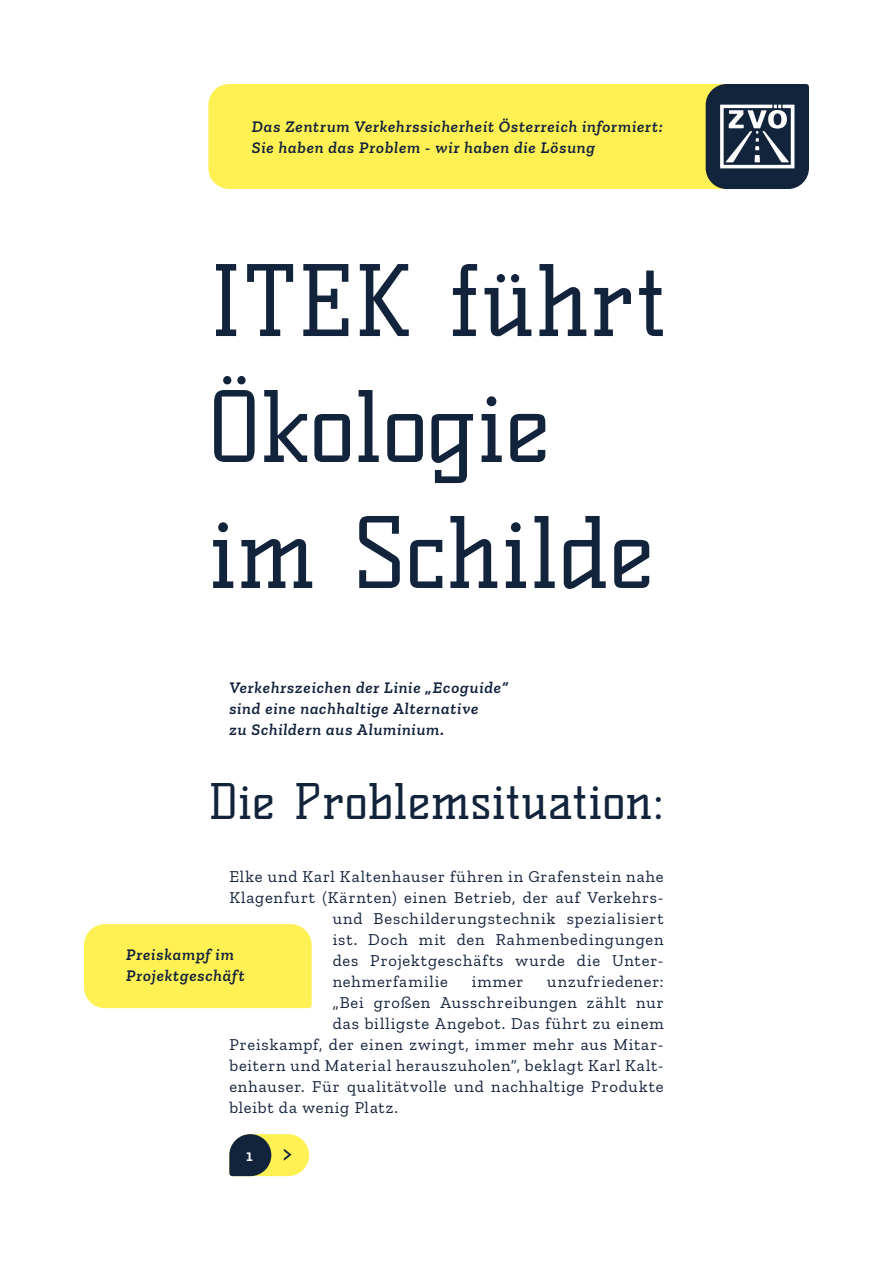
<style>
.page{position:relative;width:893px;height:1263px;background:#fff}
.page>*{position:absolute;margin:0;border:0;box-sizing:border-box;transform-origin:0 0}
.t1{font:96px/126px "Kelly Slab";color:#12233c}
.t2{font:48px "Kelly Slab";letter-spacing:.01em;color:#12233c}
.t3{font:600 22.5px "Zilla Slab";color:#12233c}
.t4{font:16.5px "Zilla Slab";letter-spacing:.055em;color:#12233c}
.t5{font:italic 600 16.5px/21px "Zilla Slab";letter-spacing:.05em;color:#12233c}
.t6{font:600 16.5px "Zilla Slab";color:#fff}
</style>
<div class="page">
<div style="left:84px;top:924px;width:228px;height:84px;background:#fff153"></div>
<svg style="left:229px;top:1134px;width:80px;height:42px;background:#979757"></svg>
<div style="left:208px;top:84px;width:498px;height:105px;background:#fff153"></div>
<svg style="left:706px;top:84px;width:103px;height:105px;background:#404e5f"></svg>
<p class="t5" style="left:252px;top:116px;width:412px">Das Zentrum Verkehrssicherheit Österreich informiert:<br>Sie haben das Problem - wir haben die Lösung</p>
<h1 class="t1" style="left:208px;top:239px;width:459px">ITEK führt<br>Ökologie im Schilde</h1>
<p class="t5" style="left:229px;top:677px;width:280px">Verkehrszeichen der Linie „Ecoguide“ sind eine nachhaltige Alternative<br>zu Schildern aus Aluminium.</p>
<h2 class="t2" style="left:208px;top:773px;width:457px">Die Problemsituation:</h2>
<p class="t4" style="left:229px;top:867px;width:436px">Elke und Karl Kaltenhauser führen in Grafenstein nahe</p>
<p class="t4" style="left:229px;top:888px;width:436px">Klagenfurt (Kärnten) einen Betrieb, der auf Verkehrs-</p>
<p class="t4" style="left:333px;top:909px;width:332px">und Beschilderungstechnik spezialisiert</p>
<p class="t4" style="left:333px;top:930px;width:332px">ist. Doch mit den Rahmenbedingungen</p>
<p class="t4" style="left:333px;top:951px;width:332px">des Projektgeschäfts wurde die Unter-</p>
<p class="t4" style="left:333px;top:972px;width:117px">nehmerfamilie</p>
<p class="t4" style="left:472px;top:972px;width:53px">immer</p>
<p class="t4" style="left:547px;top:972px;width:118px">unzufriedener:</p>
<p class="t4" style="left:333px;top:993px;width:332px">„Bei großen Ausschreibungen zählt nur</p>
<p class="t4" style="left:333px;top:1014px;width:332px">das billigste Angebot. Das führt zu einem</p>
<p class="t4" style="left:229px;top:1035px;width:436px">Preiskampf, der einen zwingt, immer mehr aus Mitar-</p>
<p class="t4" style="left:229px;top:1056px;width:436px">beitern und Material herauszuholen“, beklagt Karl Kalt-</p>
<p class="t4" style="left:229px;top:1077px;width:436px">enhauser. Für qualitätvolle und nachhaltige Produkte</p>
<p class="t4" style="left:229px;top:1098px;width:170px">bleibt da wenig Platz.</p>
<p class="t5" style="left:126px;top:944px;width:120px">Preiskampf im<br>Projektgeschäft</p>
<p class="t6" style="left:246px;top:1146px;width:8px">1</p>
<h3 class="t3" style="left:283px;top:1141px;width:10px">&gt;</h3>
</div>
